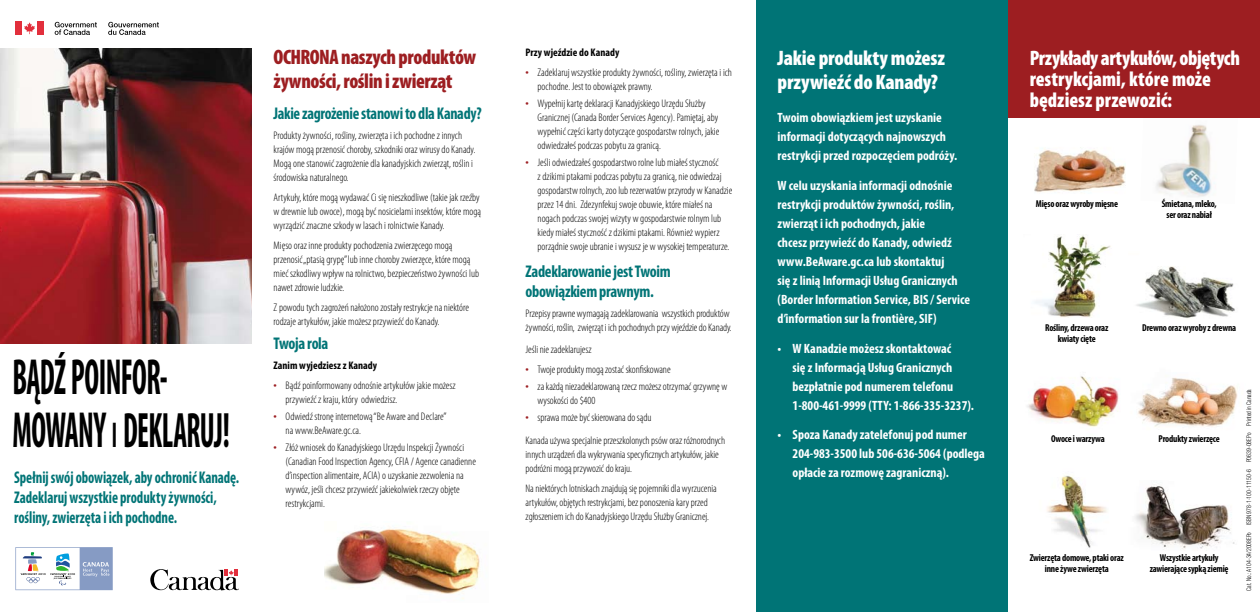
<style>
.page{position:relative;width:1260px;height:612px;background:#fff}
.page>*{position:absolute;margin:0;border:0;box-sizing:border-box;transform-origin:0 0}
.t1{font:700 condensed 51px "Myriad Pro";letter-spacing:-.02em;color:#000;scale:.6 1}
.t2{font:700 condensed 50px "Myriad Pro";letter-spacing:-.015em;color:#000;scale:.6 1}
.t3{font:900 condensed 21px/21px "Myriad Pro";letter-spacing:-.01em;color:#fff;scale:.95 1}
.t4{font:900 condensed 21px/24px "Myriad Pro";letter-spacing:-.02em;color:#9d1e21;scale:.95 1}
.t5{font:900 condensed 21px/24px "Myriad Pro";letter-spacing:-.01em;color:#fff}
.t6{font:700 condensed 17px/20px "Myriad Pro";letter-spacing:-.01em;color:#007476;scale:.85 1}
.t7{font:700 condensed 17px/20px "Myriad Pro";letter-spacing:-.01em;color:#007476;scale:.95 1}
.t8{font:700 condensed 17px "Myriad Pro";letter-spacing:-.01em;color:#007476;scale:.93 1}
.t9{font:700 condensed 13.5px/19px "Myriad Pro";color:#fff}
.t10{font:300 condensed 11px/14px "Myriad Pro";color:#000}
.t11{font:700 condensed 11px "Myriad Pro";color:#000}
.t12{font:700 condensed 10px/11px "Myriad Pro";letter-spacing:-.02em;color:#000;text-align:center;scale:.95 1}
.t13{font:300 condensed 6.5px "Helvetica Neue LT Std";color:#000;scale:.9 1}
.s1{font-size:51px}
.s2{font-size:36px}
.s3{font-size:14px;color:#9d1e21}
</style>
<div class="page">
<img style="left:1135px;top:486px;width:100px;height:63px">
<img style="left:1138px;top:377px;width:100px;height:50px">
<img style="left:1035px;top:235px;width:76px;height:82px">
<div style="left:756px;top:0;width:252px;height:612px;background:#007476"></div>
<div style="left:16px;top:21px;width:6px;height:14px;background:#e22f3c"></div>
<div style="left:37px;top:21px;width:7px;height:14px;background:#e22f3c"></div>
<svg style="left:24px;top:22px;width:11px;height:12px"></svg>
<svg style="left:55px;top:22px;width:42px;height:13px"></svg>
<svg style="left:108px;top:22px;width:51px;height:13px"></svg>
<svg style="left:150px;top:569px;width:89px;height:22px"></svg>
<img style="left:0;top:48px;width:252px;height:296px">
<img style="left:1027px;top:376px;width:92px;height:51px">
<img style="left:1034px;top:147px;width:92px;height:46px">
<img style="left:1136px;top:266px;width:99px;height:53px">
<img style="left:1156px;top:124px;width:59px;height:73px">
<div style="left:1008px;top:0;width:252px;height:118px;background:#9d1e21"></div>
<svg style="left:15px;top:547px;width:98px;height:43px"></svg>
<img style="left:324px;top:528px;width:156px;height:71px">
<img style="left:1047px;top:475px;width:60px;height:73px">
<h1 class="t1" style="left:12px;top:345px;width:260px">BĄDŹ POINFOR-</h1>
<h2 class="t2" style="left:12px;top:399px;width:364px"><span class="s1">MOWANY</span> <span class="s2">I</span> DEKLARUJ!</h2>
<h3 class="t6" style="left:14px;top:467px;width:266px">Spełnij swój obowiązek, aby ochronić Kanadę.<br>Zadeklaruj wszystkie produkty żywności, rośliny, zwierzęta i ich pochodne.</h3>
<h3 class="t4" style="left:274px;top:44px;width:215px">OCHRONA naszych produktów żywności, roślin i zwierząt</h3>
<h3 class="t8" style="left:274px;top:102px;width:225px">Jakie zagrożenie stanowi to dla Kanady?</h3>
<p class="t10" style="left:274px;top:128px;width:203px">Produkty żywności, rośliny, zwierzęta i ich pochodne z innych krajów mogą przenosić choroby, szkodniki oraz wirusy do Kanady.<br>Mogą one stanowić zagrożenie dla kanadyjskich zwierząt, roślin i środowiska naturalnego.</p>
<p class="t10" style="left:274px;top:190px;width:209px;text-align:justify">Artykuły, które mogą wydawać Ci się nieszkodliwe (takie jak rzeźby w drewnie lub owoce), mogą być nosicielami insektów, które mogą wyrządzić znaczne szkody w lasach i rolnictwie Kanady.</p>
<p class="t10" style="left:274px;top:238px;width:207px">Mięso oraz inne produkty pochodzenia zwierzęcego mogą przenosić „ptasią grypę” lub inne choroby zwierzęce, które mogą mieć szkodliwy wpływ na rolnictwo, bezpieczeństwo żywności lub nawet zdrowie ludzkie.</p>
<p class="t10" style="left:274px;top:300px;width:197px">Z powodu tych zagrożeń nałożono zostały restrykcje na niektóre rodzaje artykułów, jakie możesz przywieźć do Kanady.</p>
<h3 class="t7" style="left:274px;top:333px;width:59px">Twoja rola</h3>
<p class="t11" style="left:274px;top:358px;width:105px">Zanim wyjedziesz z Kanady</p>
<p class="t10" style="left:286px;top:378px;width:172px;text-indent:-12px"><span class="s3">•</span> Bądź poinformowany odnośnie artykułów jakie możesz przywieźć z kraju, który odwiedzisz.</p>
<p class="t10" style="left:286px;top:409px;width:162px;text-indent:-12px"><span class="s3">•</span> Odwiedź stronę internetową “Be Aware and Declare” na www.BeAware.gc.ca.</p>
<p class="t10" style="left:286px;top:440px;width:192px;text-indent:-12px"><span class="s3">•</span> Złóż wniosek do Kanadyjskiego Urzędu Inspekcji Żywności (Canadian Food Inspection Agency, CFIA / Agence canadienne d’inspection alimentaire, ACIA) o uzyskanie zezwolenia na wywóz, jeśli chcesz przywieźć jakiekolwiek rzeczy objęte restrykcjami.</p>
<p class="t11" style="left:526px;top:46px;width:95px">Przy wjeździe do Kanady</p>
<p class="t10" style="left:538px;top:66px;width:196px;text-indent:-12px"><span class="s3">•</span> Zadeklaruj wszystkie produkty żywności, rośliny, zwierzęta i ich pochodne. Jest to obowiązek prawny.</p>
<p class="t10" style="left:538px;top:97px;width:183px;text-indent:-12px"><span class="s3">•</span> Wypełnij kartę deklaracji Kanadyjskiego Urzędu Służby Granicznej (Canada Border Services Agency). Pamiętaj, aby wypełnić części karty dotyczące gospodarstw rolnych, jakie odwiedzałeś podczas pobytu za granicą.</p>
<p class="t10" style="left:538px;top:156px;width:196px;text-indent:-12px"><span class="s3">•</span> Jeśli odwiedzałeś gospodarstwo rolne lub miałeś styczność<br>z dzikimi ptakami podczas pobytu za granicą, nie odwiedzaj gospodarstw rolnych, zoo lub rezerwatów przyrody w Kanadzie przez 14 dni. Zdezynfekuj swoje obuwie, które miałeś na nogach podczas swojej wizyty w gospodarstwie rolnym lub kiedy miałeś styczność z dzikimi ptakami. Również wypierz porządnie swoje ubranie i wysusz je w wysokiej temperaturze.</p>
<h3 class="t7" style="left:526px;top:261px;width:154px">Zadeklarowanie jest Twoim obowiązkiem prawnym.</h3>
<p class="t10" style="left:526px;top:307px;width:208px">Przepisy prawne wymagają zadeklarowania wszystkich produktów żywności, roślin, zwięrząt i ich pochodnych przy wjeździe do Kanady.</p>
<p class="t10" style="left:526px;top:342px;width:67px">Jeśli nie zadeklarujesz</p>
<p class="t10" style="left:526px;top:362px;width:147px"><span class="s3">•</span> Twoje produkty mogą zostać skonfiskowane</p>
<p class="t10" style="left:538px;top:379px;width:191px;text-indent:-12px"><span class="s3">•</span> za każdą niezadeklarowaną rzecz możesz otrzymać grzywnę w wysokości do $400</p>
<p class="t10" style="left:526px;top:406px;width:201px;line-height:23px"><span class="s3">•</span> sprawa może być skierowana do sądu<br>Kanada używa specjalnie przeszkolonych psów oraz różnorodnych</p>
<p class="t10" style="left:526px;top:447px;width:195px">innych urządzeń dla wykrywania specyficznych artykułów, jakie podróżni mogą przywozić do kraju.</p>
<p class="t10" style="left:526px;top:481px;width:193px">Na niektórych lotniskach znajdują się pojemniki dla wyrzucenia artykułów, objętych restrykcjami, bez ponoszenia kary przed zgłoszeniem ich do Kanadyjskiego Urzędu Służby Granicznej.</p>
<h3 class="t5" style="left:778px;top:45px;width:169px">Jakie produkty możesz przywieźć do Kanady?</h3>
<p class="t9" style="left:778px;top:108px;width:181px">Twoim obowiązkiem jest uzyskanie informacji dotyczących najnowszych restrykcji przed rozpoczęciem podróży.</p>
<p class="t9" style="left:778px;top:176px;width:194px">W celu uzyskania informacji odnośnie restrykcji produktów żywności, roślin, zwierząt i ich pochodnych, jakie<br>chcesz przywieźć do Kanady, odwiedź www.BeAware.gc.ca lub skontaktuj<br>się z linią Informacji Usług Granicznych (Border Information Service, BIS / Service d’information sur la frontière, SIF)</p>
<p class="t9" style="left:793px;top:338px;width:183px;text-indent:-15px">• W Kanadzie możesz skontaktować<br>się z Informacją Usług Granicznych bezpłatnie pod numerem telefonu 1-800-461-9999 (TTY: 1-866-335-3237).</p>
<p class="t9" style="left:793px;top:425px;width:194px;text-indent:-15px">• Spoza Kanady zatelefonuj pod numer<br>204-983-3500 lub 506-636-5064 (podlega opłacie za rozmowę zagraniczną).</p>
<h3 class="t3" style="left:1030px;top:47px;width:223px">Przykłady artykułów, objętych restrykcjami, które może będziesz przewozić:</h3>
<p class="t12" style="left:1036px;top:198px;width:88px">Mięso oraz wyroby mięsne</p>
<p class="t12" style="left:1162px;top:198px;width:59px">Śmietana, mleko, ser oraz nabiał</p>
<p class="t12" style="left:1045px;top:322px;width:68px">Rośliny, drzewa oraz kwiaty cięte</p>
<p class="t12" style="left:1142px;top:322px;width:100px">Drewno oraz wyroby z drewna</p>
<p class="t12" style="left:1051px;top:433px;width:58px">Owoce i warzywa</p>
<p class="t12" style="left:1030px;top:552px;width:101px">Zwierzęta domowe, ptaki oraz inne żywe zwierzęta</p>
<p class="t12" style="left:1159px;top:433px;width:66px">Produkty zwierzęce</p>
<p class="t12" style="left:1150px;top:552px;width:85px">Wszystkie artykuły zawierające sypką ziemię</p>
<p class="t13" style="left:1245px;top:591px;width:226px;rotate:-90deg">Cat. No.: A104-34/2008EPo ISBN 978-1-100-11150-6 P0639-08EPo Printed in Canada</p>
</div>
